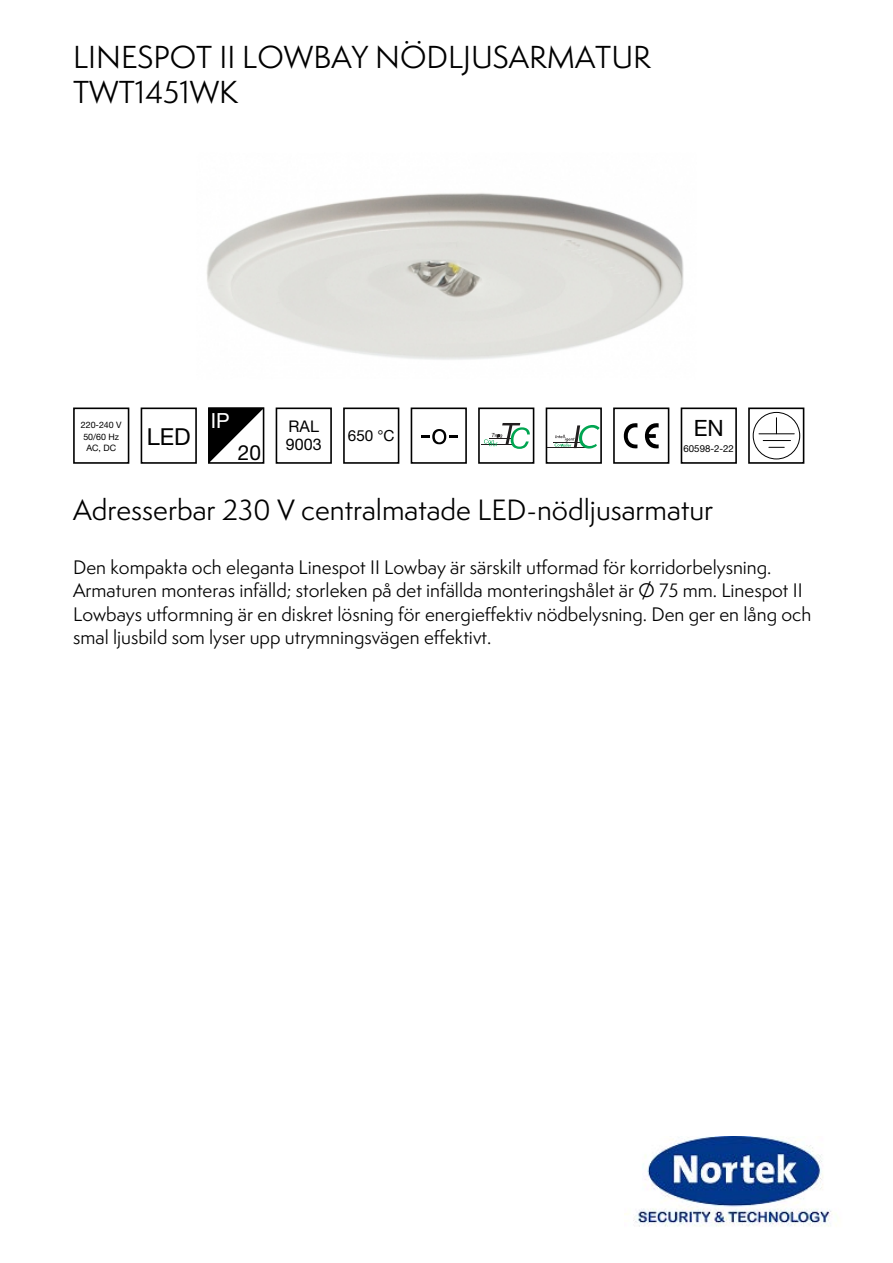
<style>
.page{position:relative;width:893px;height:1263px;background:#fff}
.page>*{position:absolute;margin:0;border:0;box-sizing:border-box;transform-origin:0 0}
.t1{font:29.25px/35.1px "Semplicita Pro";color:#000}
.t2{font:27px "Semplicita Pro";color:#000}
.t3{font:23.4px "Helvetica Neue LT Std";color:#000}
.t4{font:22.5px "Helvetica Neue LT Std";color:#000}
.t5{font:20.85px "Helvetica Neue LT Std";color:#fff}
.t6{font:20.85px "Helvetica Neue LT Std";color:#000}
.t7{font:18px/23.4px "Semplicita Pro";color:#000}
.t8{font:16.05px/17.7px "Helvetica Neue LT Std";color:#000}
.t9{font:15.3px "Helvetica Neue LT Std";color:#000}
.t10{font:9.6px "Helvetica Neue LT Std";color:#000}
.t11{font:8.85px/11.2px "Helvetica Neue LT Std";color:#000;text-align:center}
</style>
<div class="page">
<img style="left:207px;top:193px;width:477px;height:167px">
<div style="left:73px;top:407px;width:56px;height:57px;border:2px solid #000"></div>
<div style="left:141px;top:407px;width:56px;height:57px;border:2px solid #000"></div>
<svg style="left:208px;top:407px;width:56px;height:57px"></svg>
<div style="left:276px;top:407px;width:56px;height:57px;border:2px solid #000"></div>
<div style="left:343px;top:407px;width:56px;height:57px;border:2px solid #000"></div>
<div style="left:411px;top:407px;width:56px;height:57px;border:2px solid #000"></div>
<svg style="left:422px;top:429px;width:35px;height:15px"></svg>
<div style="left:478px;top:407px;width:56px;height:57px;border:2px solid #000"></div>
<hr style="left:482px;top:444px;width:31px;height:1px;background:#231f20">
<svg style="left:484px;top:423px;width:46px;height:26px"></svg>
<div style="left:546px;top:407px;width:56px;height:57px;border:2px solid #000"></div>
<hr style="left:547px;top:447px;width:43px;height:1px;background:#231f20">
<svg style="left:553px;top:425px;width:47px;height:24px"></svg>
<div style="left:613px;top:407px;width:56px;height:57px;border:2px solid #000"></div>
<svg style="left:623px;top:423px;width:36px;height:26px"></svg>
<div style="left:681px;top:407px;width:56px;height:57px;border:2px solid #000"></div>
<div style="left:748px;top:407px;width:56px;height:57px;border:2px solid #000"></div>
<div style="left:753px;top:412px;width:47px;height:47px;border:1px solid #000;border-radius:50%"></div>
<svg style="left:776px;top:418px;width:1px;height:15px"></svg>
<hr style="left:759px;top:433px;width:35px;height:1px;background:#000">
<svg style="left:763px;top:440px;width:27px;height:1px"></svg>
<svg style="left:769px;top:447px;width:15px;height:1px"></svg>
<img style="left:625px;top:1136px;width:214px;height:91px">
<h1 class="t1" style="left:73px;top:39px;width:579px">LINESPOT II LOWBAY NÖDLJUSARMATUR<br>TWT1451WK</h1>
<p class="t11" style="left:81px;top:419px;width:42px">220-240 V<br>50/60 Hz<br>AC, DC</p>
<p class="t3" style="left:147px;top:423px;width:45px">LED</p>
<p class="t5" style="left:211px;top:408px;width:20px">IP</p>
<p class="t6" style="left:238px;top:440px;width:25px">20</p>
<p class="t8" style="left:286px;top:418px;width:37px">RAL<br>9003</p>
<p class="t9" style="left:348px;top:427px;width:48px">650 °C</p>
<p class="t4" style="left:694px;top:415px;width:31px">EN</p>
<p class="t10" style="left:684px;top:443px;width:52px">60598-2-22</p>
<h2 class="t2" style="left:73px;top:491px;width:642px">Adresserbar 230 V centralmatade LED-nödljusarmatur</h2>
<p class="t7" style="left:73px;top:555px;width:740px">Den kompakta och eleganta Linespot II Lowbay är särskilt utformad för korridorbelysning.<br>Armaturen monteras infälld; storleken på det infällda monteringshålet är Ø 75 mm. Linespot II Lowbays utformning är en diskret lösning för energieffektiv nödbelysning. Den ger en lång och smal ljusbild som lyser upp utrymningsvägen effektivt.</p>
</div>
